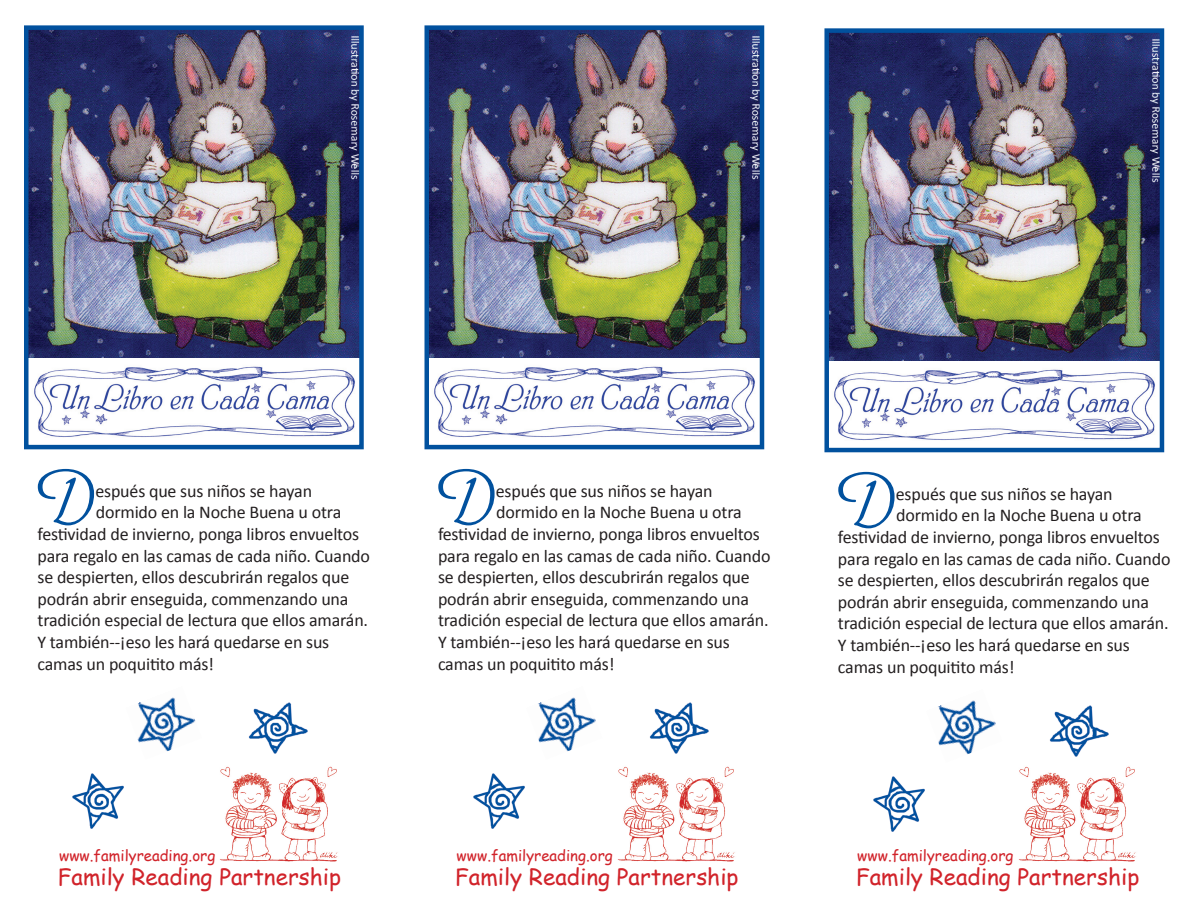
<style>
.page{position:relative;width:1188px;height:918px;background:#fff}
.page>*{position:absolute;margin:0;border:0;box-sizing:border-box;transform-origin:0 0}
.t1{font:italic 73.35px "Phyllis";color:#01519e}
.t2{font:22.5px "Comic Sans MS";color:#d1232a}
.t3{font:18px/21.6px "Calibri";letter-spacing:-.01em;color:#231f20}
.t4{font:15px "Comic Sans MS";color:#d1232a}
</style>
<div class="page">
<img style="left:34px;top:366px;width:321px;height:71px">
<img style="left:434px;top:366px;width:321px;height:71px">
<img style="left:834px;top:369px;width:321px;height:71px">
<img style="left:29px;top:30px;width:330px;height:328px">
<div style="left:24px;top:25px;width:340px;height:424px;border:4px solid #01519e"></div>
<img style="left:429px;top:30px;width:330px;height:328px">
<div style="left:424px;top:25px;width:340px;height:424px;border:4px solid #01519e"></div>
<img style="left:829px;top:33px;width:330px;height:328px">
<div style="left:824px;top:28px;width:340px;height:424px;border:4px solid #01519e"></div>
<img style="left:73px;top:773px;width:51px;height:56px">
<img style="left:248px;top:702px;width:60px;height:52px">
<img style="left:137px;top:697px;width:59px;height:55px">
<img style="left:473px;top:773px;width:51px;height:56px">
<img style="left:649px;top:702px;width:59px;height:52px">
<img style="left:538px;top:697px;width:58px;height:55px">
<img style="left:873px;top:776px;width:51px;height:55px">
<img style="left:1049px;top:705px;width:59px;height:52px">
<img style="left:938px;top:700px;width:58px;height:55px">
<img style="left:1018px;top:766px;width:118px;height:95px">
<img style="left:617px;top:766px;width:118px;height:95px">
<img style="left:220px;top:766px;width:118px;height:95px">
<p class="t1" style="left:36px;top:453px;width:61px">D</p>
<p class="t3" style="left:95px;top:479px;width:218px">espués que sus niños se hayan</p>
<p class="t3" style="left:38px;top:501px;width:334px;text-indent:58px">dormido en la Noche Buena u otra festividad de invierno, ponga libros envueltos para regalo en las camas de cada niño. Cuando se despierten, ellos descubrirán regalos que podrán abrir enseguida, commenzando una tradición especial de lectura que ellos amarán.<br>Y también--¡eso les hará quedarse en sus camas un poquitito más!</p>
<p class="t1" style="left:436px;top:453px;width:61px">D</p>
<p class="t3" style="left:496px;top:479px;width:218px">espués que sus niños se hayan</p>
<p class="t3" style="left:438px;top:501px;width:334px;text-indent:58px">dormido en la Noche Buena u otra festividad de invierno, ponga libros envueltos para regalo en las camas de cada niño. Cuando se despierten, ellos descubrirán regalos que podrán abrir enseguida, commenzando una tradición especial de lectura que ellos amarán.<br>Y también--¡eso les hará quedarse en sus camas un poquitito más!</p>
<p class="t1" style="left:836px;top:456px;width:61px">D</p>
<p class="t3" style="left:896px;top:482px;width:218px">espués que sus niños se hayan</p>
<p class="t3" style="left:838px;top:504px;width:334px;text-indent:58px">dormido en la Noche Buena u otra festividad de invierno, ponga libros envueltos para regalo en las camas de cada niño. Cuando se despierten, ellos descubrirán regalos que podrán abrir enseguida, commenzando una tradición especial de lectura que ellos amarán.<br>Y también--¡eso les hará quedarse en sus camas un poquitito más!</p>
<p class="t4" style="left:59px;top:844px;width:158px">www.familyreading.org</p>
<p class="t2" style="left:58px;top:861px;width:285px">Family Reading Partnership</p>
<p class="t4" style="left:457px;top:844px;width:158px">www.familyreading.org</p>
<p class="t2" style="left:455px;top:861px;width:285px">Family Reading Partnership</p>
<p class="t4" style="left:857px;top:844px;width:158px">www.familyreading.org</p>
<p class="t2" style="left:856px;top:861px;width:285px">Family Reading Partnership</p>
</div>
